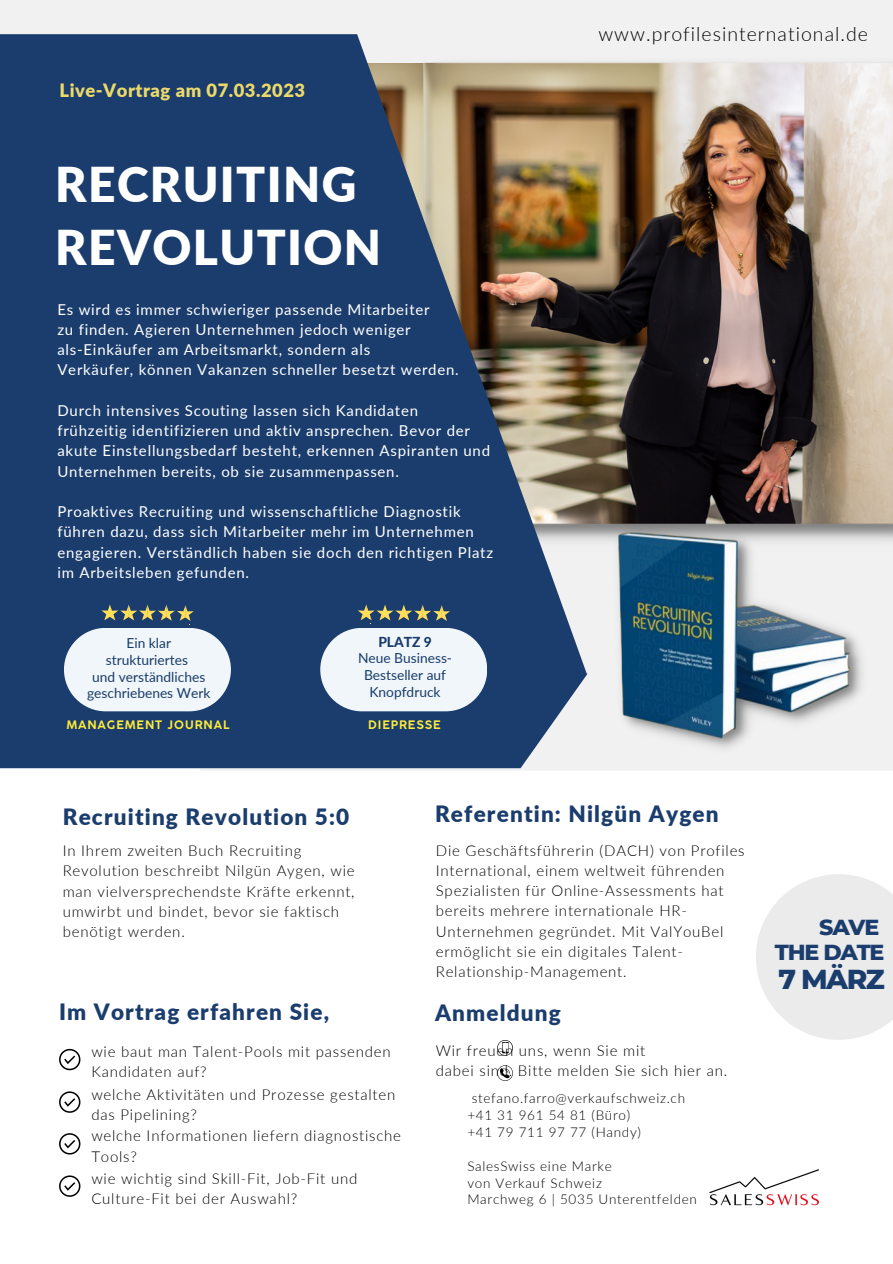
<style>
.page{position:relative;width:893px;height:1264px;background:#fff}
.page>*{position:absolute;margin:0;border:0;box-sizing:border-box;transform-origin:0 0}
.t1{font:900 48px/63px "Lato";letter-spacing:.03em;color:#fff}
.t2{font:800 27.9px "Montserrat";color:#1b3d6d}
.t3{font:900 22.5px "Lato";letter-spacing:.05em;color:#1b3d6d}
.t4{font:800 22.2px/24.8px "Montserrat";letter-spacing:-.055em;color:#1b3d6d;text-align:right}
.t5{font:300 19.5px "Lato";letter-spacing:.05em;color:#000}
.t6{font:900 18.3px "Lato";letter-spacing:.03em;color:#ebda6a}
.t7{font:300 15px/20.2px "Lato";letter-spacing:.05em;color:#000}
.t8{font:15px/20.2px "Lato";letter-spacing:.05em;color:#fff}
.t9{font:13.8px/16.8px "Lato";color:#193c6a;text-align:center}
.t10{font:800 13.8px "Lato";color:#193c6a}
.t11{font:300 13.5px/16.8px "Lato";letter-spacing:.05em;color:#000}
.t12{font:700 11.55px "Coco Gothic";letter-spacing:.085em;color:#feeb3a}
</style>
<div class="page">
<div style="left:200px;top:550px;width:692px;height:220px;background:#f1f1f1"></div>
<div style="left:0;top:0;width:892px;height:65px;background:#ebebeb"></div>
<img style="left:587px;top:62px;width:305px;height:488px">
<svg style="left:0;top:34px;width:587px;height:639px;background:#364d6d"></svg>
<svg style="left:497px;top:1065px;width:16px;height:15px"></svg>
<svg style="left:497px;top:1040px;width:16px;height:15px"></svg>
<svg style="left:59px;top:1048px;width:21px;height:22px"></svg>
<svg style="left:59px;top:1091px;width:21px;height:21px"></svg>
<svg style="left:59px;top:1133px;width:21px;height:21px"></svg>
<svg style="left:59px;top:1175px;width:21px;height:21px"></svg>
<img style="left:709px;top:1169px;width:110px;height:37px">
<svg style="left:756px;top:874px;width:136px;height:165px"></svg>
<svg style="left:0;top:673px;width:587px;height:95px;background:#2a4a76"></svg>
<div style="left:320px;top:628px;width:167px;height:83px;background:#f1f6fa;border-radius:42px"></div>
<svg style="left:357px;top:604px;width:93px;height:17px;background:#5c6b67"></svg>
<div style="left:64px;top:628px;width:167px;height:83px;background:#f1f6fa;border-radius:42px"></div>
<svg style="left:101px;top:604px;width:93px;height:17px;background:#5c6b67"></svg>
<img style="left:611px;top:521px;width:258px;height:235px">
<p class="t6" style="left:60px;top:79px;width:247px">Live-Vortrag am 07.03.2023</p>
<h1 class="t1" style="left:55px;top:152px;width:327px">RECRUITING<br>REVOLUTION</h1>
<p class="t8" style="left:57px;top:299px;width:403px">Es wird es immer schwieriger passende Mitarbeiter<br>zu finden. Agieren Unternehmen jedoch weniger als-Einkäufer am Arbeitsmarkt, sondern als<br>Verkäufer, können Vakanzen schneller besetzt werden.</p>
<p class="t8" style="left:57px;top:400px;width:434px">Durch intensives Scouting lassen sich Kandidaten frühzeitig identifizieren und aktiv ansprechen. Bevor der akute Einstellungsbedarf besteht, erkennen Aspiranten und Unternehmen bereits, ob sie zusammenpassen.</p>
<p class="t8" style="left:57px;top:501px;width:437px">Proaktives Recruiting und wissenschaftliche Diagnostik führen dazu, dass sich Mitarbeiter mehr im Unternehmen engagieren. Verständlich haben sie doch den richtigen Platz im Arbeitsleben gefunden.</p>
<p class="t9" style="left:87px;top:634px;width:125px">Ein klar strukturiertes<br>und verständliches geschriebenes Werk</p>
<p class="t12" style="left:66px;top:720px;width:165px">MANAGEMENT JOURNAL</p>
<p class="t10" style="left:378px;top:633px;width:55px">PLATZ 9</p>
<p class="t9" style="left:358px;top:649px;width:96px">Neue Business-<br>Bestseller auf<br>Knopfdruck</p>
<p class="t12" style="left:368px;top:720px;width:74px">DIEPRESSE</p>
<h3 class="t5" style="left:598px;top:22px;width:271px">www.profilesinternational.de</h3>
<h3 class="t3" style="left:63px;top:802px;width:288px">Recruiting Revolution 5:0</h3>
<p class="t7" style="left:63px;top:840px;width:293px">In Ihrem zweiten Buch Recruiting Revolution beschreibt Nilgün Aygen, wie man vielversprechendste Kräfte erkennt, umwirbt und bindet, bevor sie faktisch benötigt werden.</p>
<h3 class="t3" style="left:59px;top:998px;width:271px">Im Vortrag erfahren Sie,</h3>
<p class="t7" style="left:91px;top:1041px;width:301px">wie baut man Talent-Pools mit passenden<br>Kandidaten auf?</p>
<p class="t7" style="left:91px;top:1083px;width:311px;line-height:20.7px">welche Aktivitäten und Prozesse gestalten das Pipelining?<br>welche Informationen liefern diagnostische<br>Tools?</p>
<p class="t7" style="left:91px;top:1167px;width:267px">wie wichtig sind Skill-Fit, Job-Fit und<br>Culture-Fit bei der Auswahl?</p>
<h3 class="t3" style="left:435px;top:799px;width:285px">Referentin: Nilgün Aygen</h3>
<p class="t7" style="left:436px;top:839px;width:310px">Die Geschäftsführerin (DACH) von Profiles International, einem weltweit führenden Spezialisten für Online-Assessments hat bereits mehrere internationale HR-Unternehmen gegründet. Mit ValYouBel ermöglicht sie ein digitales Talent-Relationship-Management.</p>
<h3 class="t3" style="left:435px;top:998px;width:127px">Anmeldung</h3>
<p class="t7" style="left:436px;top:1039px;width:293px">Wir freuen uns, wenn Sie mit<br>dabei sind. Bitte melden Sie sich hier an.</p>
<p class="t11" style="left:467px;top:1089px;width:219px;text-indent:4px">stefano.farro@verkaufschweiz.ch +41 31 961 54 81 (Büro)<br>+41 79 711 97 77 (Handy)</p>
<p class="t11" style="left:467px;top:1157px;width:231px">SalesSwiss eine Marke<br>von Verkauf Schweiz<br>Marchweg 6 | 5035 Unterentfelden</p>
<h3 class="t4" style="left:774px;top:914px;width:111px">SAVE<br>THE DATE</h3>
<h2 class="t2" style="left:778px;top:962px;width:108px">7 MÄRZ</h2>
</div>
